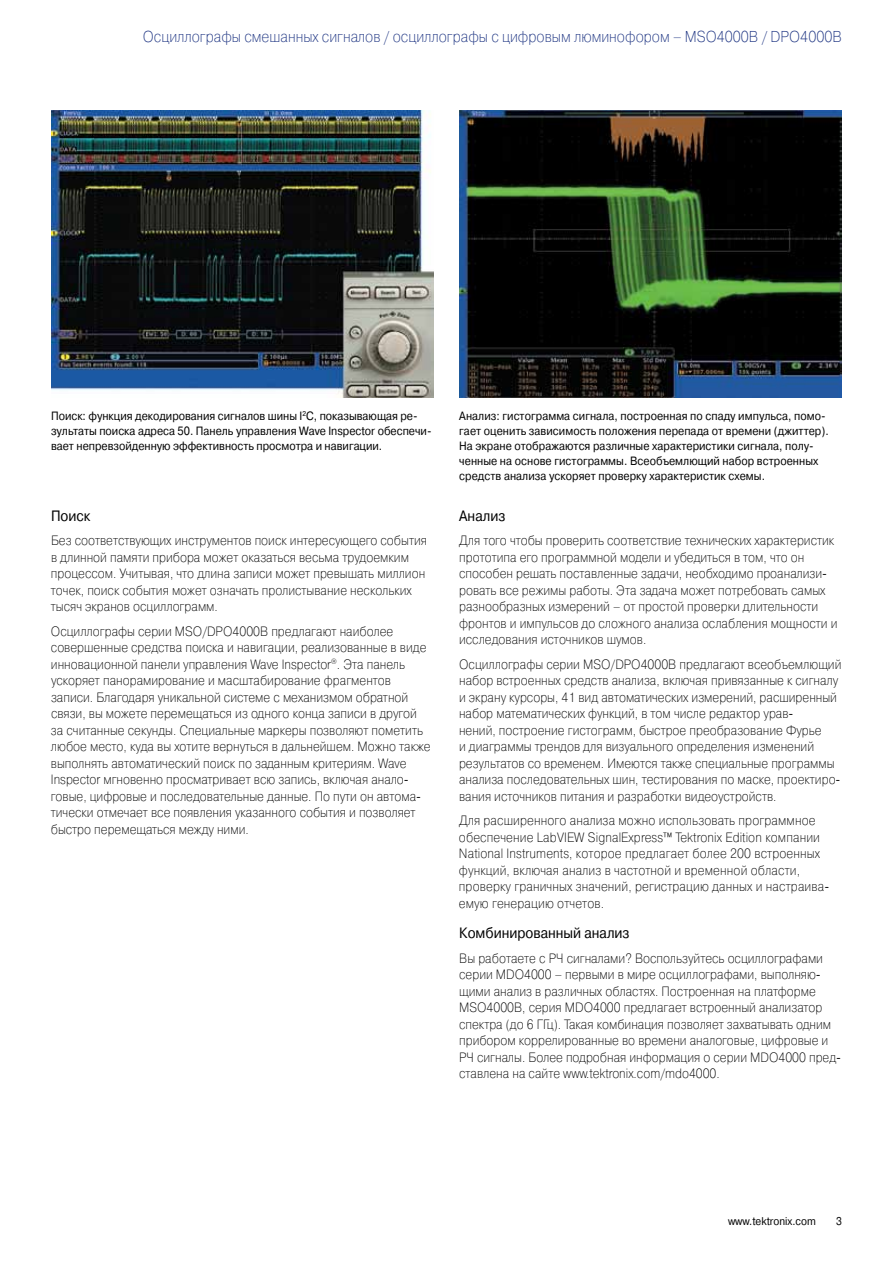
<style>
.page{position:relative;width:893px;height:1263px;background:#fff}
.page>*{position:absolute;margin:0;border:0;box-sizing:border-box;transform-origin:0 0}
.t1{font:15.75px "Pragmatica Light C";color:#1b3281;scale:.9 1}
.t2{font:15px "Pragmatica C";color:#000;scale:.9 1}
.t3{font:13.5px/16.5px "Pragmatica Light C";color:#000;scale:.9 1}
.t4{font:12px/15px "Pragmatica C";letter-spacing:.005em;color:#000;scale:.9 1}
.t5{font:11.25px "Pragmatica C";color:#000;scale:.9 1}
</style>
<div class="page">
<img style="left:51px;top:111px;width:383px;height:286px">
<img style="left:459px;top:111px;width:383px;height:286px">
<p class="t1" style="left:143px;top:28px;width:778px">Осциллографы смешанных сигналов / осциллографы с цифровым люминофором – MSO4000B / DPO4000B</p>
<p class="t4" style="left:51px;top:409px;width:424px">Поиск: функция декодирования сигналов шины I<sup>2</sup>C, показывающая ре&shy;зультаты поиска адреса 50. Панель управления Wave Inspector обеспечи&shy;вает непревзойденную эффективность просмотра и навигации.</p>
<p class="t4" style="left:459px;top:409px;width:412px">Анализ: гистограмма сигнала, построенная по спаду импульса, помо&shy;гает оценить зависимость положения перепада от времени (джиттер).<br>На экране отображаются различные характеристики сигнала, полу&shy;ченные на основе гистограммы. Всеобъемлющий набор встроенных средств анализа ускоряет проверку характеристик схемы.</p>
<p class="t2" style="left:51px;top:507px;width:45px">Поиск</p>
<p class="t3" style="left:51px;top:532px;width:419px">Без соответствующих инструментов поиск интересующего события в длинной памяти прибора может оказаться весьма трудоемким процессом. Учитывая, что длина записи может превышать миллион точек, поиск события может означать пролистывание нескольких тысяч экранов осциллограмм.</p>
<p class="t3" style="left:51px;top:623px;width:423px">Осциллографы серии MSO/DPO4000В предлагают наиболее совершенные средства поиска и навигации, реализованные в виде инновационной панели управления Wave Inspector<sup>®</sup>. Эта панель ускоряет панорамирование и масштабирование фрагментов записи. Благодаря уникальной системе с механизмом обратной связи, вы можете перемещаться из одного конца записи в другой за считанные секунды. Специальные маркеры позволяют пометить любое место, куда вы хотите вернуться в дальнейшем. Можно также выполнять автоматический поиск по заданным критериям. Wave Inspector мгновенно просматривает всю запись, включая анало&shy;говые, цифровые и последовательные данные. По пути он автома&shy;тически отмечает все появления указанного события и позволяет быстро перемещаться между ними.</p>
<p class="t2" style="left:459px;top:507px;width:53px">Анализ</p>
<p class="t3" style="left:459px;top:532px;width:422px">Для того чтобы проверить соответствие технических характеристик прототипа его программной модели и убедиться в том, что он способен решать поставленные задачи, необходимо проанализи&shy;ровать все режимы работы. Эта задача может потребовать самых разнообразных измерений – от простой проверки длительности фронтов и импульсов до сложного анализа ослабления мощности и исследования источников шумов.</p>
<p class="t3" style="left:459px;top:656px;width:426px">Осциллографы серии MSO/DPO4000В предлагают всеобъемлющий набор встроенных средств анализа, включая привязанные к сигналу и экрану курсоры, 41 вид автоматических измерений, расширенный набор математических функций, в том числе редактор урав-<br>нений, построение гистограмм, быстрое преобразование Фурье<br>и диаграммы трендов для визуального определения изменений результатов со временем. Имеются также специальные программы анализа последовательных шин, тестирования по маске, проектиро&shy;вания источников питания и разработки видеоустройств.</p>
<p class="t3" style="left:459px;top:812px;width:413px">Для расширенного анализа можно использовать программное обеспечение LabVIEW SignalExpress™ Tektronix Edition компании National Instruments, которое предлагает более 200 встроенных функций, включая анализ в частотной и временной области, проверку граничных значений, регистрацию данных и настраива&shy;емую генерацию отчетов.</p>
<p class="t2" style="left:459px;top:925px;width:191px">Комбинированный анализ</p>
<p class="t3" style="left:459px;top:950px;width:426px">Вы работаете с РЧ сигналами? Воспользуйтесь осциллографами серии MDO4000 – первыми в мире осциллографами, выполняю&shy;щими анализ в различных областях. Построенная на платформе MSO4000В, серия MDO4000 предлагает встроенный анализатор спектра (до 6 ГГц). Такая комбинация позволяет захватывать одним прибором коррелированные во времени аналоговые, цифровые и РЧ сигналы. Более подробная информация о серии MDO4000 пред&shy;ставлена на сайте www.tektronix.com/mdo4000.</p>
<p class="t5" style="left:728px;top:1215px;width:99px">www.tektronix.com</p>
<p class="t5" style="left:836px;top:1215px;width:8px">3</p>
</div>
